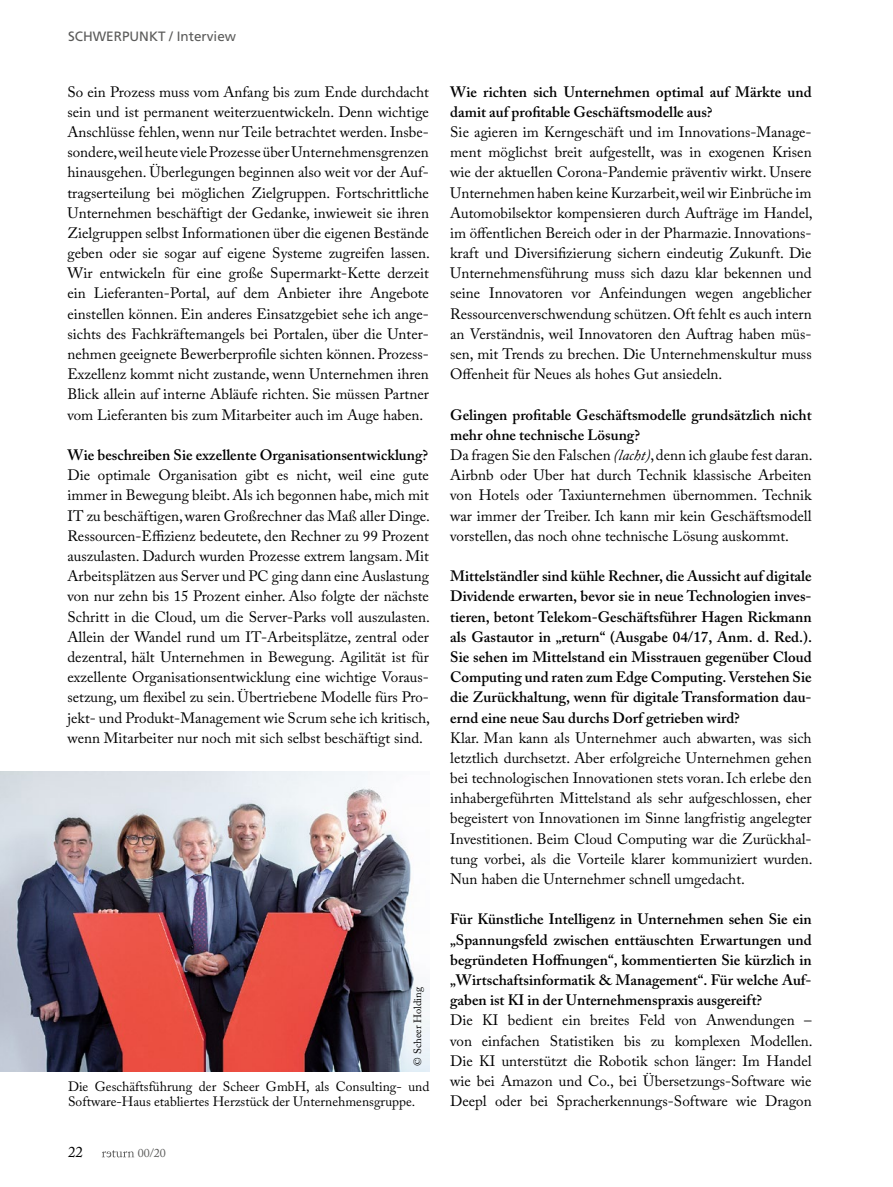
<style>
.page{position:relative;width:893px;height:1187px;background:#fff}
.page>*{position:absolute;margin:0;border:0;box-sizing:border-box;transform-origin:0 0}
.Para_Answer_x{font:15px/20.2px "Adobe Caslon Pro";color:#000;text-align:justify}
.Para_Question_x{font:600 15px/20.2px "Adobe Caslon Pro";color:#000}
.Image_Caption_x{font:13.5px/15px "Adobe Caslon Pro";color:#000}
.t1{font:13.5px "Frutiger LT Std";color:#5a5a59}
.t2{font:12px "Adobe Caslon Pro";color:#5a5a59}
.Image_Source_x{font:10.5px "Adobe Caslon Pro";color:#000}
.s1{font-style:italic}
</style>
<div class="page">
<img style="left:0;top:771px;width:429px;height:300px">
<svg style="left:102px;top:1150px;width:32px;height:7px"></svg>
<p class="t1" style="left:68px;top:28px;width:170px">SCHWERPUNKT / Interview</p>
<p class="Para_Answer_x" style="left:68px;top:81px;width:364px">So ein Prozess muss vom Anfang bis zum Ende durchdacht sein und ist permanent weiterzuentwickeln. Denn wichtige Anschlüsse fehlen, wenn nur Teile betrachtet werden. Insbe&shy;sondere, weil heute viele Prozesse über Unternehmensgrenzen hinausgehen. Überlegungen beginnen also weit vor der Auf&shy;tragserteilung bei möglichen Zielgruppen. Fortschrittliche Unternehmen beschäftigt der Gedanke, inwieweit sie ihren Zielgruppen selbst Informationen über die eigenen Bestände geben oder sie sogar auf eigene Systeme zugreifen lassen.<br>Wir entwickeln für eine große Supermarkt-Kette derzeit ein Lieferanten-Portal, auf dem Anbieter ihre Angebote einstellen können. Ein anderes Einsatzgebiet sehe ich ange&shy;sichts des Fachkräftemangels bei Portalen, über die Unter&shy;nehmen geeignete Bewerberprofile sichten können. Prozess-Exzellenz kommt nicht zustande, wenn Unternehmen ihren Blick allein auf interne Abläufe richten. Sie müssen Partner vom Lieferanten bis zum Mitarbeiter auch im Auge haben.</p>
<p class="Para_Question_x" style="left:68px;top:444px;width:362px">Wie beschreiben Sie exzellente Organisationsentwicklung?</p>
<p class="Para_Answer_x" style="left:68px;top:465px;width:364px">Die optimale Organisation gibt es nicht, weil eine gute immer in Bewegung bleibt. Als ich begonnen habe, mich mit IT zu beschäftigen, waren Großrechner das Maß aller Dinge.<br>Ressourcen-Effizienz bedeutete, den Rechner zu 99 Prozent auszulasten. Dadurch wurden Prozesse extrem langsam. Mit Arbeitsplätzen aus Server und PC ging dann eine Auslastung von nur zehn bis 15 Prozent einher. Also folgte der nächste Schritt in die Cloud, um die Server-Parks voll auszulasten.<br>Allein der Wandel rund um IT-Arbeitsplätze, zentral oder dezentral, hält Unternehmen in Bewegung. Agilität ist für exzellente Organisationsentwicklung eine wichtige Voraus&shy;setzung, um flexibel zu sein. Übertriebene Modelle fürs Pro&shy;jekt- und Produkt-Management wie Scrum sehe ich kritisch, wenn Mitarbeiter nur noch mit sich selbst beschäftigt sind.</p>
<p class="Image_Source_x" style="left:411px;top:1065px;width:80px;rotate:-90deg">© Scheer Holding</p>
<p class="Image_Caption_x" style="left:68px;top:1078px;width:363px">Die Geschäftsführung der Scheer GmbH, als Consulting- und<br>Software-Haus etabliertes Herzstück der Unternehmensgruppe.</p>
<p class="Para_Answer_x" style="left:68px;top:1141px;width:16px">22</p>
<p class="t2" style="left:138px;top:1146px;width:30px">00/20</p>
<p class="Para_Question_x" style="left:450px;top:81px;width:363px">Wie richten sich Unternehmen optimal auf Märkte und damit auf profitable Geschäftsmodelle aus?</p>
<p class="Para_Answer_x" style="left:450px;top:122px;width:364px">Sie agieren im Kerngeschäft und im Innovations-Manage&shy;ment möglichst breit aufgestellt, was in exogenen Krisen wie der aktuellen Corona-Pandemie präventiv wirkt. Unsere Unternehmen haben keine Kurzarbeit, weil wir Einbrüche im Automobilsektor kompensieren durch Aufträge im Handel, im öffentlichen Bereich oder in der Pharmazie. Innovations&shy;kraft und Diversifizierung sichern eindeutig Zukunft. Die Unternehmensführung muss sich dazu klar bekennen und seine Innovatoren vor Anfeindungen wegen angeblicher Ressourcenverschwendung schützen. Oft fehlt es auch intern an Verständnis, weil Innovatoren den Auftrag haben müs&shy;sen, mit Trends zu brechen. Die Unternehmenskultur muss Offenheit für Neues als hohes Gut ansiedeln.</p>
<p class="Para_Question_x" style="left:450px;top:404px;width:363px">Gelingen profitable Geschäftsmodelle grundsätzlich nicht mehr ohne technische Lösung?</p>
<p class="Para_Answer_x" style="left:450px;top:444px;width:364px">Da fragen Sie den Falschen <span class="s1">(lacht)</span>, denn ich glaube fest daran.<br>Airbnb oder Uber hat durch Technik klassische Arbeiten von Hotels oder Taxiunternehmen übernommen. Technik war immer der Treiber. Ich kann mir kein Geschäftsmodell vorstellen, das noch ohne technische Lösung auskommt.</p>
<p class="Para_Question_x" style="left:450px;top:566px;width:363px;text-align:justify">Mittelständler sind kühle Rechner, die Aussicht auf digitale Dividende erwarten, bevor sie in neue Technologien inves&shy;tieren, betont Telekom-Geschäftsführer Hagen Rickmann als Gastautor in „return“ (Ausgabe 04/17, Anm. d. Red.).<br>Sie sehen im Mittelstand ein Misstrauen gegenüber Cloud Computing und raten zum Edge Computing. Verstehen Sie die Zurückhaltung, wenn für digitale Transformation dau&shy;ernd eine neue Sau durchs Dorf getrieben wird?</p>
<p class="Para_Answer_x" style="left:450px;top:727px;width:364px">Klar. Man kann als Unternehmer auch abwarten, was sich letztlich durchsetzt. Aber erfolgreiche Unternehmen gehen bei technologischen Innovationen stets voran. Ich erlebe den inhabergeführten Mittelstand als sehr aufgeschlossen, eher begeistert von Innovationen im Sinne langfristig angelegter Investitionen. Beim Cloud Computing war die Zurückhal&shy;tung vorbei, als die Vorteile klarer kommuniziert wurden.<br>Nun haben die Unternehmer schnell umgedacht.</p>
<p class="Para_Question_x" style="left:450px;top:909px;width:363px;text-align:justify">Für Künstliche Intelligenz in Unternehmen sehen Sie ein „Spannungsfeld zwischen enttäuschten Erwartungen und begründeten Hoffnungen“, kommentierten Sie kürzlich in „Wirtschaftsinformatik &amp; Management“. Für welche Auf&shy;gaben ist KI in der Unternehmenspraxis ausgereift?</p>
<p class="Para_Answer_x" style="left:450px;top:1009px;width:364px">Die KI bedient ein breites Feld von Anwendungen – von einfachen Statistiken bis zu komplexen Modellen.<br>Die KI unterstützt die Robotik schon länger: Im Handel wie bei Amazon und Co., bei Übersetzungs-Software wie Deepl oder bei Spracherkennungs-Software wie Dragon</p>
</div>
